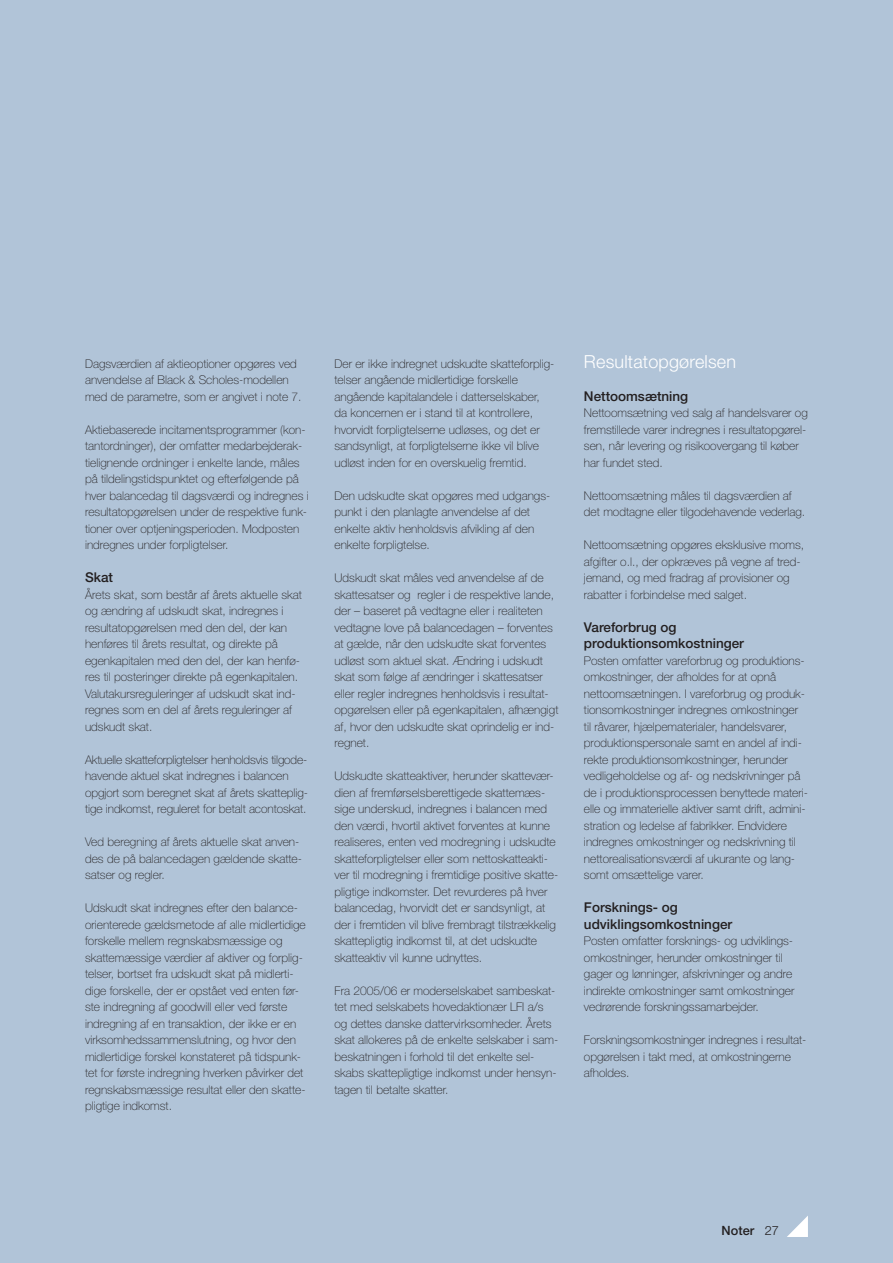
<style>
.page{position:relative;width:893px;height:1263px;background:#b1c4d8}
.page>*{position:absolute;margin:0;border:0;box-sizing:border-box;transform-origin:0 0}
.t1{font:300 18px "Helvetica Neue";letter-spacing:.01em;color:#fff}
.t2{font:500 13.5px/16.5px "Helvetica Neue";color:#231f20}
.t3{font:500 12.75px "Helvetica Neue";color:#231f20}
.t4{font:100 12px/16.5px "Helvetica Neue";color:#231f20}
.s1{font-weight:300}
</style>
<div class="page">
<svg style="left:787px;top:1216px;width:21px;height:21px"></svg>
<p class="t4" style="left:85px;top:355px;width:218px">Dagsværdien af aktieoptioner opgøres ved anvendelse af Black &amp; Scholes-modellen med de parametre, som er angivet i note 7.</p>
<p class="t4" style="left:85px;top:421px;width:225px">Aktiebaserede incitamentsprogrammer (kon&shy;tantordninger), der omfatter medarbejderak&shy;tielignende ordninger i enkelte lande, måles på tildelingstidspunktet og efterfølgende på hver balancedag til dagsværdi og indregnes i resultatopgørelsen under de respektive funk&shy;tioner over optjeningsperioden. Modposten indregnes under forpligtelser.</p>
<p class="t2" style="left:85px;top:569px;width:29px">Skat</p>
<p class="t4" style="left:85px;top:586px;width:218px">Årets skat, som består af årets aktuelle skat og ændring af udskudt skat, indregnes i resultatopgørelsen med den del, der kan henføres til årets resultat, og direkte på egenkapitalen med den del, der kan henfø&shy;res til posteringer direkte på egenkapitalen.<br>Valutakursreguleringer af udskudt skat ind&shy;regnes som en del af årets reguleringer af udskudt skat.</p>
<p class="t4" style="left:85px;top:751px;width:224px">Aktuelle skatteforpligtelser henholdsvis tilgode&shy;havende aktuel skat indregnes i balancen opgjort som beregnet skat af årets skatteplig&shy;tige indkomst, reguleret for betalt acontoskat.</p>
<p class="t4" style="left:85px;top:833px;width:219px">Ved beregning af årets aktuelle skat anven&shy;des de på balancedagen gældende skatte&shy;satser og regler.</p>
<p class="t4" style="left:85px;top:899px;width:222px">Udskudt skat indregnes efter den balance&shy;orienterede gældsmetode af alle midlertidige forskelle mellem regnskabsmæssige og skattemæssige værdier af aktiver og forplig&shy;telser, bortset fra udskudt skat på midlerti&shy;dige forskelle, der er opstået ved enten før&shy;ste indregning af goodwill eller ved første indregning af en transaktion, der ikke er en virksomhedssammenslutning, og hvor den midlertidige forskel konstateret på tidspunk&shy;tet for første indregning hverken påvirker det regnskabsmæssige resultat eller den skatte&shy;pligtige indkomst.</p>
<p class="t4" style="left:334px;top:355px;width:221px">Der er ikke indregnet udskudte skatteforplig&shy;telser angående midlertidige forskelle angående kapitalandele i datterselskaber, da koncernen er i stand til at kontrollere, hvorvidt forpligtelserne udløses, og det er sandsynligt, at forpligtelserne ikke vil blive udløst inden for en overskuelig fremtid.</p>
<p class="t4" style="left:334px;top:487px;width:217px">Den udskudte skat opgøres med udgangs&shy;punkt i den planlagte anvendelse af det enkelte aktiv henholdsvis afvikling af den enkelte forpligtelse.</p>
<p class="t4" style="left:334px;top:569px;width:225px">Udskudt skat måles ved anvendelse af de skattesatser og regler i de respektive lande, der – baseret på vedtagne eller i realiteten vedtagne love på balancedagen – forventes at gælde, når den udskudte skat forventes udløst som aktuel skat. Ændring i udskudt skat som følge af ændringer i skattesatser eller regler indregnes henholdsvis i resultat&shy;opgørelsen eller på egenkapitalen, afhængigt af, hvor den udskudte skat oprindelig er ind&shy;regnet.</p>
<p class="t4" style="left:334px;top:767px;width:225px">Udskudte skatteaktiver, herunder skattevær&shy;dien af fremførselsberettigede skattemæs&shy;sige underskud, indregnes i balancen med den værdi, hvortil aktivet forventes at kunne realiseres, enten ved modregning i udskudte skatteforpligtelser eller som nettoskatteakti&shy;ver til modregning i fremtidige positive skatte&shy;pligtige indkomster. Det revurderes på hver balancedag, hvorvidt det er sandsynligt, at der i fremtiden vil blive frembragt tilstrækkelig skattepligtig indkomst til, at det udskudte skatteaktiv vil kunne udnyttes.</p>
<p class="t4" style="left:334px;top:982px;width:225px">Fra 2005/06 er moderselskabet sambeskat&shy;tet med selskabets hovedaktionær LFI a/s og dettes danske dattervirksomheder. Årets skat allokeres på de enkelte selskaber i sam&shy;beskatningen i forhold til det enkelte sel&shy;skabs skattepligtige indkomst under hensyn&shy;tagen til betalte skatter.</p>
<h1 class="t1" style="left:584px;top:351px;width:154px">Resultatopgørelsen</h1>
<p class="t2" style="left:584px;top:387px;width:106px">Nettoomsætning</p>
<p class="t4" style="left:584px;top:404px;width:225px">Nettoomsætning ved salg af handelsvarer og fremstillede varer indregnes i resultatopgørel&shy;sen, når levering og risikoovergang til køber har fundet sted.</p>
<p class="t4" style="left:584px;top:487px;width:223px">Nettoomsætning måles til dagsværdien af det modtagne eller tilgodehavende vederlag.</p>
<p class="t4" style="left:584px;top:536px;width:222px">Nettoomsætning opgøres eksklusive moms, afgifter o.l., der opkræves på vegne af tred&shy;jemand, og med fradrag af provisioner og rabatter i forbindelse med salget.</p>
<p class="t2" style="left:584px;top:618px;width:162px">Vareforbrug og produktionsomkostninger</p>
<p class="t4" style="left:584px;top:652px;width:225px">Posten omfatter vareforbrug og produktions&shy;omkostninger, der afholdes for at opnå nettoomsætningen. I vareforbrug og produk&shy;tionsomkostninger indregnes omkostninger til råvarer, hjælpematerialer, handelsvarer, produktionspersonale samt en andel af indi&shy;rekte produktionsomkostninger, herunder vedligeholdelse og af- og nedskrivninger på de i produktionsprocessen benyttede materi&shy;elle og immaterielle aktiver samt drift, admini&shy;stration og ledelse af fabrikker. Endvidere indregnes omkostninger og nedskrivning til nettorealisationsværdi af ukurante og lang&shy;somt omsættelige varer.</p>
<p class="t2" style="left:584px;top:899px;width:150px">Forsknings- og udviklingsomkostninger</p>
<p class="t4" style="left:584px;top:932px;width:212px">Posten omfatter forsknings- og udviklings&shy;omkostninger, herunder omkostninger til gager og lønninger, afskrivninger og andre indirekte omkostninger samt omkostninger vedrørende forskningssamarbejder.</p>
<p class="t4" style="left:584px;top:1031px;width:224px">Forskningsomkostninger indregnes i resultat&shy;opgørelsen i takt med, at omkostningerne afholdes.</p>
<p class="t3" style="left:722px;top:1223px;width:59px">Noter <span class="s1">27</span></p>
</div>
